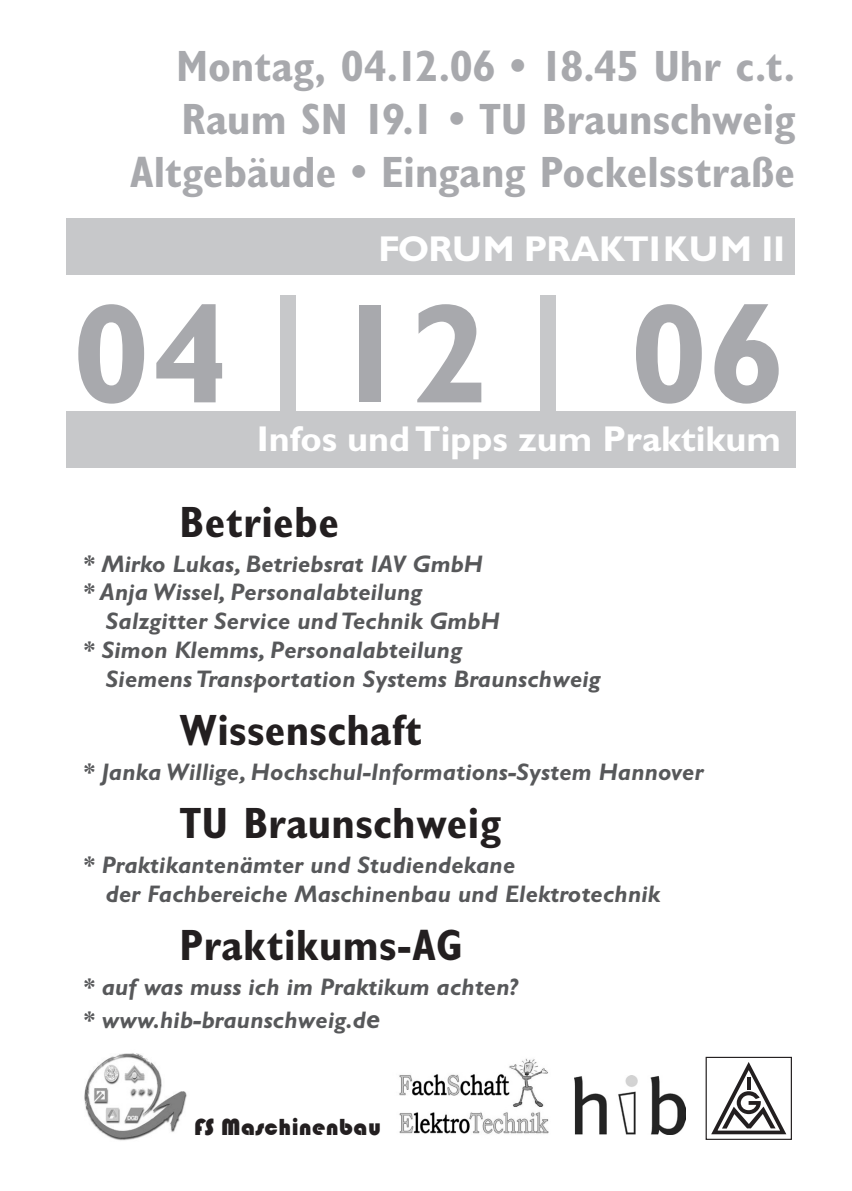
<style>
.page{position:relative;width:852px;height:1191px;background:#fff}
.page>*{position:absolute;margin:0;border:0;box-sizing:border-box;transform-origin:0 0}
.t1{font:700 142px "Gill Sans";color:#a8a9ad}
.t2{font:700 condensed 44px/52.8px "Gill Sans";color:#a8a9ad;text-align:right}
.t3{font:700 condensed 44px "Gill Sans";letter-spacing:.01em;color:#231f20}
.t4{font:700 36px "Gill Sans";color:#fff}
.t5{font:italic 700 24px/28.8px "Gill Sans";letter-spacing:.01em;color:#57585a}
.t6{font:24px "Bauhaus 93";letter-spacing:.015em;color:#231f20}
.s1{color:#c7c8ca}
.s2{font-size:28px}
</style>
<div class="page">
<img style="left:399px;top:1058px;width:150px;height:76px">
<div style="left:66px;top:411px;width:729px;height:57px;background:#c7c8ca"></div>
<div style="left:66px;top:218px;width:728px;height:56px;background:#c7c8ca"></div>
<svg style="left:709px;top:1057px;width:80px;height:78px"></svg>
<img style="left:574px;top:1075px;width:111px;height:59px">
<img style="left:84px;top:1053px;width:103px;height:88px">
<h2 class="t2" style="left:130px;top:40px;width:666px">Montag, 04.12.06 • 18.45 Uhr c.t.<br>Raum SN 19.1 • TU Braunschweig<br>Altgebäude • Eingang Pockelsstraße</h2>
<h3 class="t4" style="left:378px;top:228px;width:408px">FORUM PRAKTIKUM II</h3>
<h1 class="t1" style="left:72px;top:270px;width:715px">04 <span class="s1">|</span>12 <span class="s1">|</span> 06</h1>
<h3 class="t4" style="left:257px;top:417px;width:525px">Infos und Tipps zum Praktikum</h3>
<h2 class="t3" style="left:179px;top:496px;width:161px">Betriebe</h2>
<p class="t5" style="left:83px;top:549px;width:401px">* Mirko Lukas, Betriebsrat IAV GmbH * Anja Wissel, Personalabteilung</p>
<p class="t5" style="left:83px;top:607px;width:418px;text-indent:23px">Salzgitter Service und Technik GmbH * Simon Klemms, Personalabteilung</p>
<p class="t5" style="left:106px;top:664px;width:496px">Siemens Transportation Systems Braunschweig</p>
<h2 class="t3" style="left:179px;top:704px;width:244px">Wissenschaft</h2>
<p class="t5" style="left:83px;top:757px;width:621px">* Janka Willige, Hochschul-Informations-System Hannover</p>
<h2 class="t3" style="left:179px;top:797px;width:322px">TU Braunschweig</h2>
<p class="t5" style="left:106px;top:850px;width:555px;text-indent:-23px">* Praktikantenämter und Studiendekane<br>der Fachbereiche Maschinenbau und Elektrotechnik</p>
<h2 class="t3" style="left:179px;top:919px;width:284px">Praktikums-AG</h2>
<p class="t5" style="left:83px;top:969px;width:436px;line-height:33.6px">* auf was muss ich im Praktikum achten? * www.hib-braunschweig.d<span class="s2">e</span></p>
<p class="t6" style="left:194px;top:1113px;width:188px">FS Maschinenbau</p>
</div>
